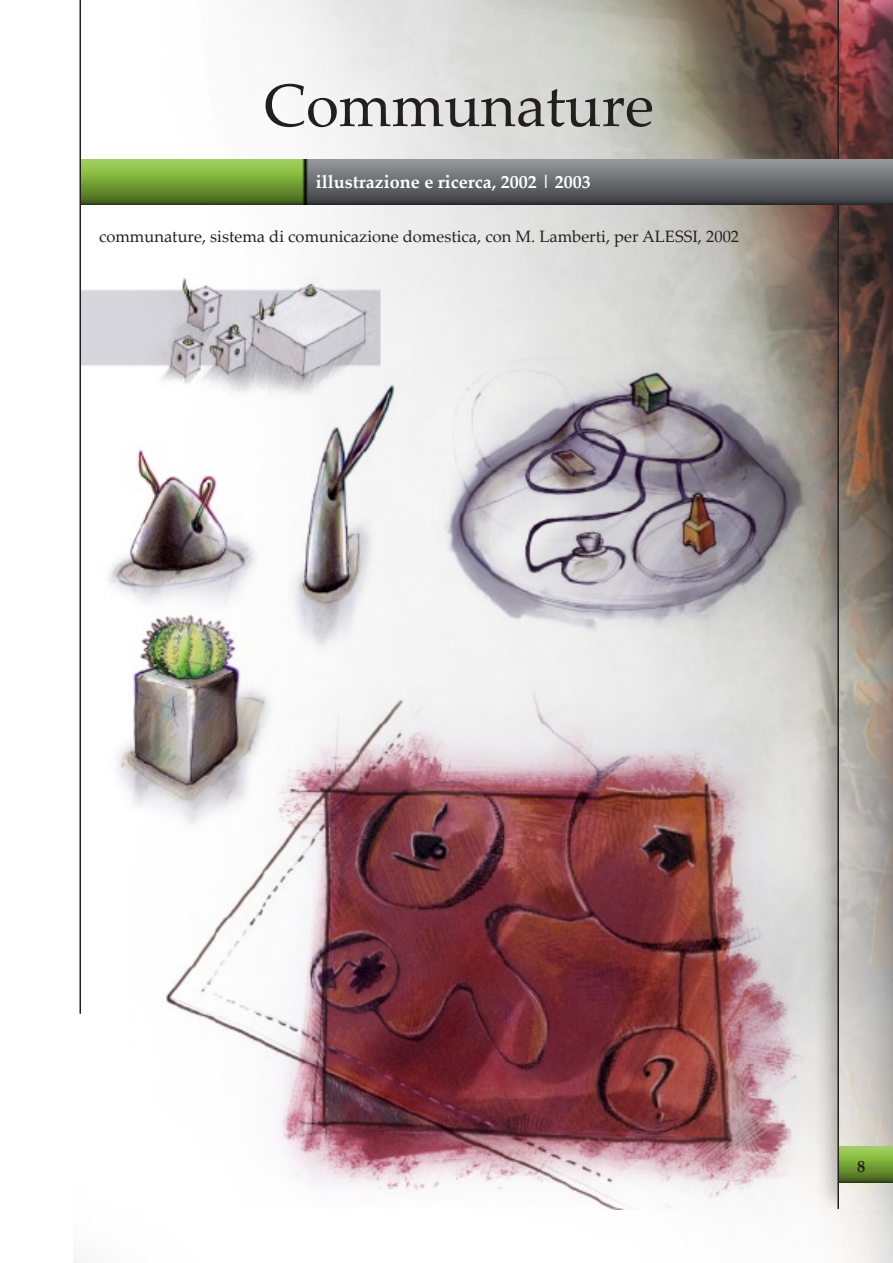
<style>
.page{position:relative;width:893px;height:1263px;background:#fff}
.page>*{position:absolute;margin:0;border:0;box-sizing:border-box;transform-origin:0 0}
.t1{font:60px "Palatino Linotype";color:#231f20}
.t2{font:700 18px "Palatino Linotype";color:#fff}
.t3{font:16.5px "Palatino Linotype";color:#231f20}
.t4{font:700 16.5px "Palatino Linotype";color:#231f20}
</style>
<div class="page">
<img style="left:73px;top:0;width:820px;height:1263px">
<img style="left:99px;top:444px;width:165px;height:164px">
<img style="left:264px;top:371px;width:149px;height:285px">
<img style="left:81px;top:251px;width:319px;height:153px">
<img style="left:121px;top:675px;width:691px;height:534px">
<img style="left:414px;top:335px;width:398px;height:318px">
<img style="left:81px;top:608px;width:213px;height:221px">
<div style="left:812px;top:0;width:81px;height:1213px;background:#231f20;opacity:.26"></div>
<img style="left:838px;top:0;width:55px;height:1211px">
<hr style="left:837px;top:0;width:2px;height:1209px;background:#231f20">
<hr style="left:80px;top:0;width:1px;height:1014px;background:#231f20">
<img style="left:81px;top:159px;width:812px;height:45px">
<p class="t1" style="left:263px;top:63px;width:392px">Communature</p>
<p class="t2" style="left:316px;top:169px;width:276px">illustrazione e ricerca, 2002 | 2003</p>
<p class="t3" style="left:99px;top:224px;width:642px">communature, sistema di comunicazione domestica, con M. Lamberti, per ALESSI, 2002</p>
<p class="t4" style="left:857px;top:1155px;width:10px">8</p>
</div>
